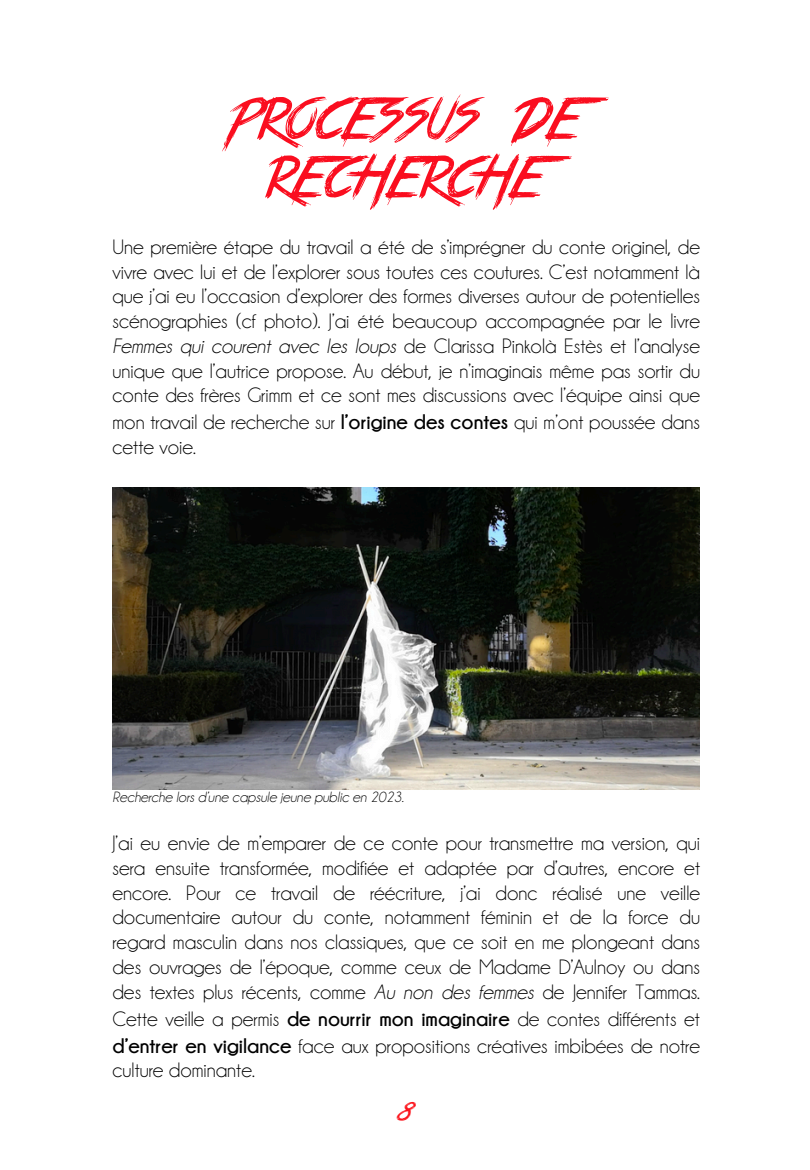
<style>
.page{position:relative;width:810px;height:1170px;background:#fff}
.page>*{position:absolute;margin:0;border:0;box-sizing:border-box;transform-origin:0 0}
.t1{font:60px/58.5px "True Lies";color:#fa0e1f;text-align:center}
.t2{font:21px/24.8px "Champagne Limousines";color:#000;text-align:justify}
.t3{font:18px "True Lies";color:#fc131b}
.t4{font:italic 15px "Champagne Limousines";color:#000}
.s1{font-style:italic}
.s2{font-weight:700}
</style>
<div class="page">
<img style="left:112px;top:488px;width:588px;height:301px">
<p class="t1" style="left:230px;top:91px;width:385px">processus de recherche</p>
<h1 class="t2" style="left:112px;top:234px;width:589px">Une première étape du travail a été de s’imprégner du conte originel, de vivre avec lui et de l’explorer sous toutes ces coutures. C’est notamment là que j’ai eu l’occasion d’explorer des formes diverses autour de potentielles scénographies (cf photo). J’ai été beaucoup accompagnée par le livre <span class="s1">Femmes qui courent avec les loups</span> de Clarissa Pinkolà Estès et l’analyse unique que l’autrice propose. Au début, je n’imaginais même pas sortir du conte des frères Grimm et ce sont mes discussions avec l’équipe ainsi que</h1>
<h1 class="t2" style="left:112px;top:410px;width:589px">mon travail de recherche sur <span class="s2">l’origine des contes</span> qui m’ont poussée dans cette voie.</h1>
<p class="t4" style="left:112px;top:790px;width:293px">Recherche lors d’une capsule jeune public en 2023.</p>
<h2 class="t2" style="left:112px;top:831px;width:589px">J’ai eu envie de m’emparer de ce conte pour transmettre ma version, qui sera ensuite transformée, modifiée et adaptée par d’autres, encore et encore. Pour ce travail de réécriture, j’ai donc réalisé une veille documentaire autour du conte, notamment féminin et de la force du regard masculin dans nos classiques, que ce soit en me plongeant dans des ouvrages de l’époque, comme ceux de Madame D’Aulnoy ou dans des textes plus récents, comme <span class="s1">Au non des femmes</span> de Jennifer Tammas.</h2>
<h2 class="t2" style="left:112px;top:1005px;width:589px;line-height:27px">Cette veille a permis <span class="s2">de nourrir mon imaginaire</span> de contes différents et <span class="s2">d’entrer en vigilance</span> face aux propositions créatives imbibées de notre</h2>
<h2 class="t2" style="left:112px;top:1058px;width:144px">culture dominante.</h2>
<p class="t3" style="left:399px;top:1102px;width:18px">8</p>
</div>
